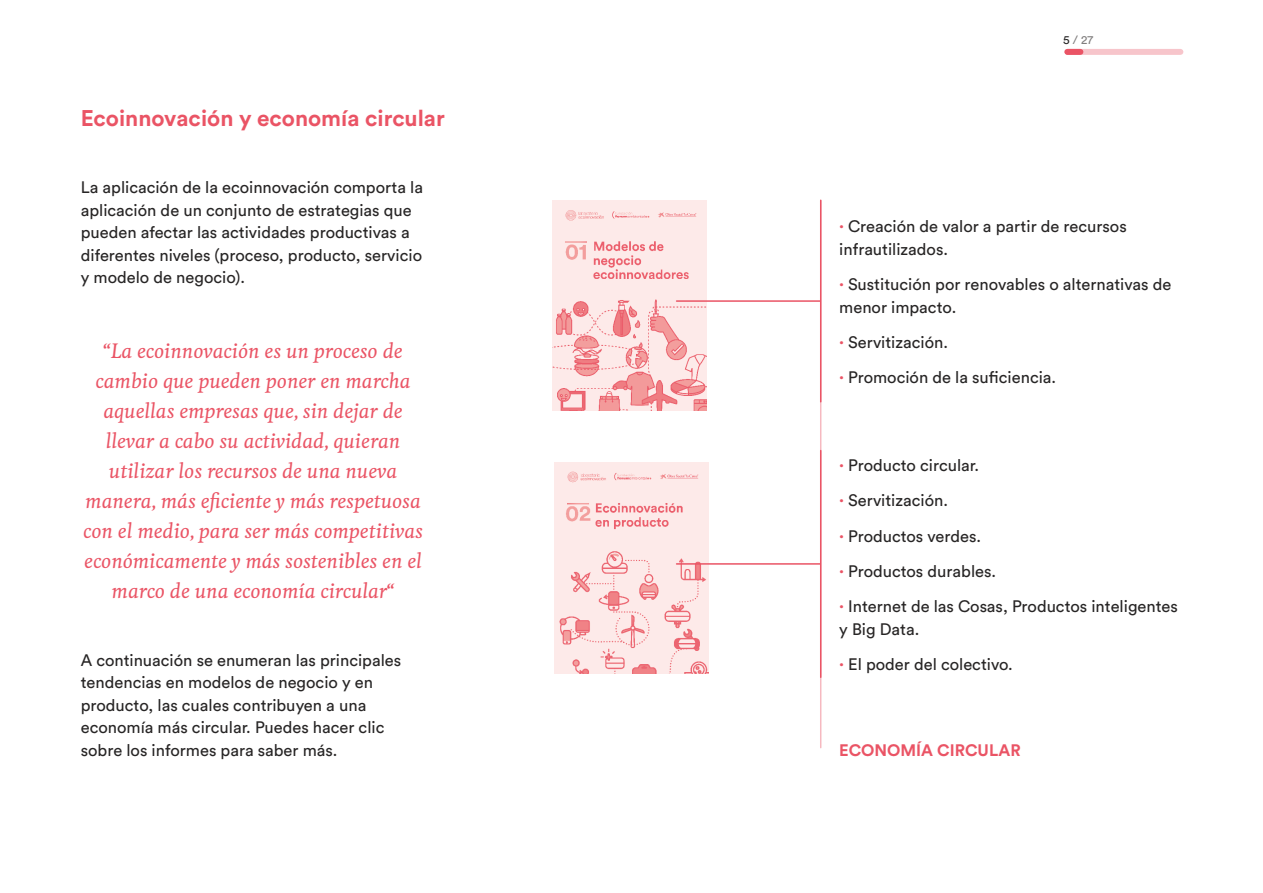
<style>
.page{position:relative;width:1263px;height:893px;background:#fff}
.page>*{position:absolute;margin:0;border:0;box-sizing:border-box;transform-origin:0 0}
.t1{font:700 22.5px "Circular Std";color:#ea5465}
.t2{font:italic 500 19.5px/30px "Feijoa";color:#ea5465;text-align:center}
.t3{font:16.5px/22.5px "Circular Std";color:#272525}
.t4{font:700 16.5px "Circular Std";color:#ea5465}
.t5{font:12px "Circular Std";color:#807e7e}
.s1{color:#272525}
.s2{font-weight:900;color:#ea5465}
</style>
<div class="page">
<div style="left:1067px;top:49px;width:113px;height:6px;background:#f7c5cb"></div>
<div style="left:1067px;top:49px;width:13px;height:6px;background:#ea5465"></div>
<img style="left:554px;top:463px;width:155px;height:210px">
<img style="left:552px;top:201px;width:155px;height:210px">
<hr style="left:676px;top:300px;width:144px;height:2px;background:#ea5465">
<hr style="left:676px;top:563px;width:144px;height:2px;background:#ea5465">
<hr style="left:820px;top:200px;width:1px;height:548px;background:#ea5465">
<h1 class="t1" style="left:81px;top:103px;width:366px">Ecoinnovación y economía circular</h1>
<p class="t3" style="left:81px;top:176px;width:344px">La aplicación de la ecoinnovación comporta la aplicación de un conjunto de estrategias que pueden afectar las actividades productivas a diferentes niveles (proceso, producto, servicio y modelo de negocio).</p>
<p class="t2" style="left:83px;top:337px;width:341px">“La ecoinnovación es un proceso de cambio que pueden poner en marcha aquellas empresas que, sin dejar de llevar a cabo su actividad, quieran utilizar los recursos de una nueva manera, más eficiente y más respetuosa con el medio, para ser más competitivas económicamente y más sostenibles en el marco de una economía circular“</p>
<p class="t3" style="left:81px;top:649px;width:322px">A continuación se enumeran las principales tendencias en modelos de negocio y en producto, las cuales contribuyen a una economía más circular. Puedes hacer clic sobre los informes para saber más.</p>
<p class="t5" style="left:1063px;top:32px;width:31px"><span class="s1">5</span> / 27</p>
<p class="t3" style="left:839px;top:215px;width:289px"><span class="s2">·</span> Creación de valor a partir de recursos infrautilizados.</p>
<p class="t3" style="left:839px;top:273px;width:334px"><span class="s2">·</span> Sustitución por renovables o alternativas de menor impacto.</p>
<p class="t3" style="left:839px;top:324px;width:218px;line-height:35.2px"><span class="s2">·</span> Servitización.<br><span class="s2">·</span> Promoción de la suficiencia.</p>
<p class="t3" style="left:839px;top:448px;width:340px;line-height:35.2px"><span class="s2">·</span> Producto circular.<br><span class="s2">·</span> Servitización.<br><span class="s2">·</span> Productos verdes.<br><span class="s2">·</span> Productos durables.<br><span class="s2">·</span> Internet de las Cosas, Productos inteligentes</p>
<p class="t3" style="left:839px;top:611px;width:175px;line-height:35.2px">y Big Data.<br><span class="s2">·</span> El poder del colectivo.</p>
<p class="t4" style="left:839px;top:739px;width:183px">ECONOMÍA CIRCULAR</p>
</div>
